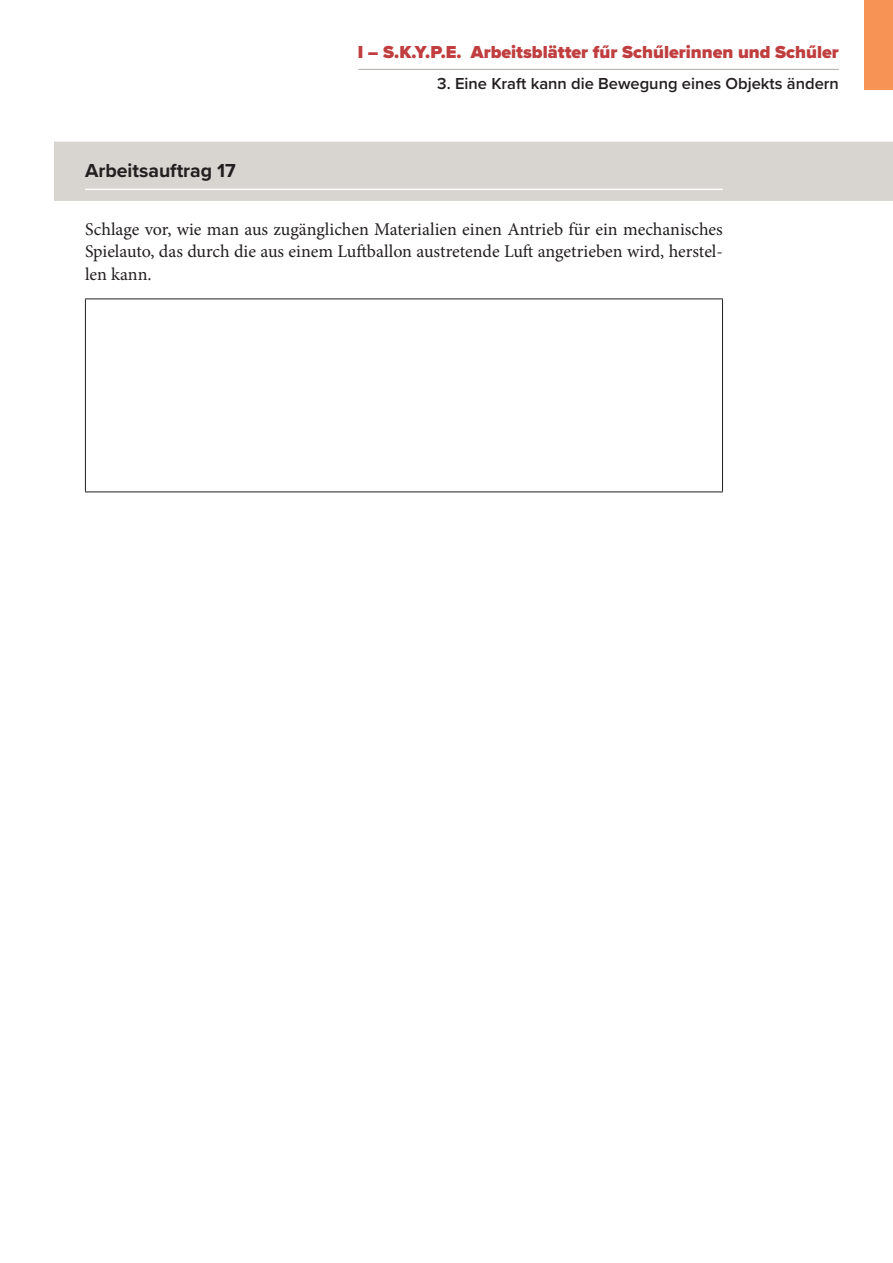
<style>
.page{position:relative;width:893px;height:1263px;background:#fff}
.page>*{position:absolute;margin:0;border:0;box-sizing:border-box;transform-origin:0 0}
.t1{font:700 19.5px "Proxima Nova";color:#231f20}
.t2{font:18px/22.5px "Minion Pro";color:#231f20;text-align:justify}
.t3{font:900 18px "Proxima Nova";color:#c03e3f}
.t4{font:600 16.5px "Proxima Nova";color:#231f20}
</style>
<div class="page">
<hr style="left:358px;top:69px;width:481px;height:1px;background:#b1ada7">
<div style="left:864px;top:0;width:29px;height:89px;background:#f79354"></div>
<div style="left:54px;top:142px;width:839px;height:59px;background:#d8d4d0"></div>
<hr style="left:85px;top:189px;width:638px;height:1px;background:#fff">
<hr style="left:85px;top:298px;width:638px;height:1px;background:#231f20">
<hr style="left:85px;top:299px;width:1px;height:192px;background:#231f20">
<hr style="left:722px;top:299px;width:1px;height:192px;background:#231f20">
<hr style="left:85px;top:491px;width:638px;height:1px;background:#231f20">
<p class="t1" style="left:85px;top:156px;width:152px">Arbeitsauftrag 17</p>
<p class="t3" style="left:358px;top:38px;width:483px">I – S.K.Y.P.E. Arbeitsblätter fűr Schűlerinnen und Schűler</p>
<p class="t4" style="left:437px;top:71px;width:403px">3. Eine Kraft kann die Bewegung eines Objekts ändern</p>
<p class="t2" style="left:85px;top:218px;width:639px">Schlage vor, wie man aus zugänglichen Materialien einen Antrieb für ein mechanisches Spielauto, das durch die aus einem Luftballon austretende Luft angetrieben wird, herstel&shy;len kann.</p>
</div>
